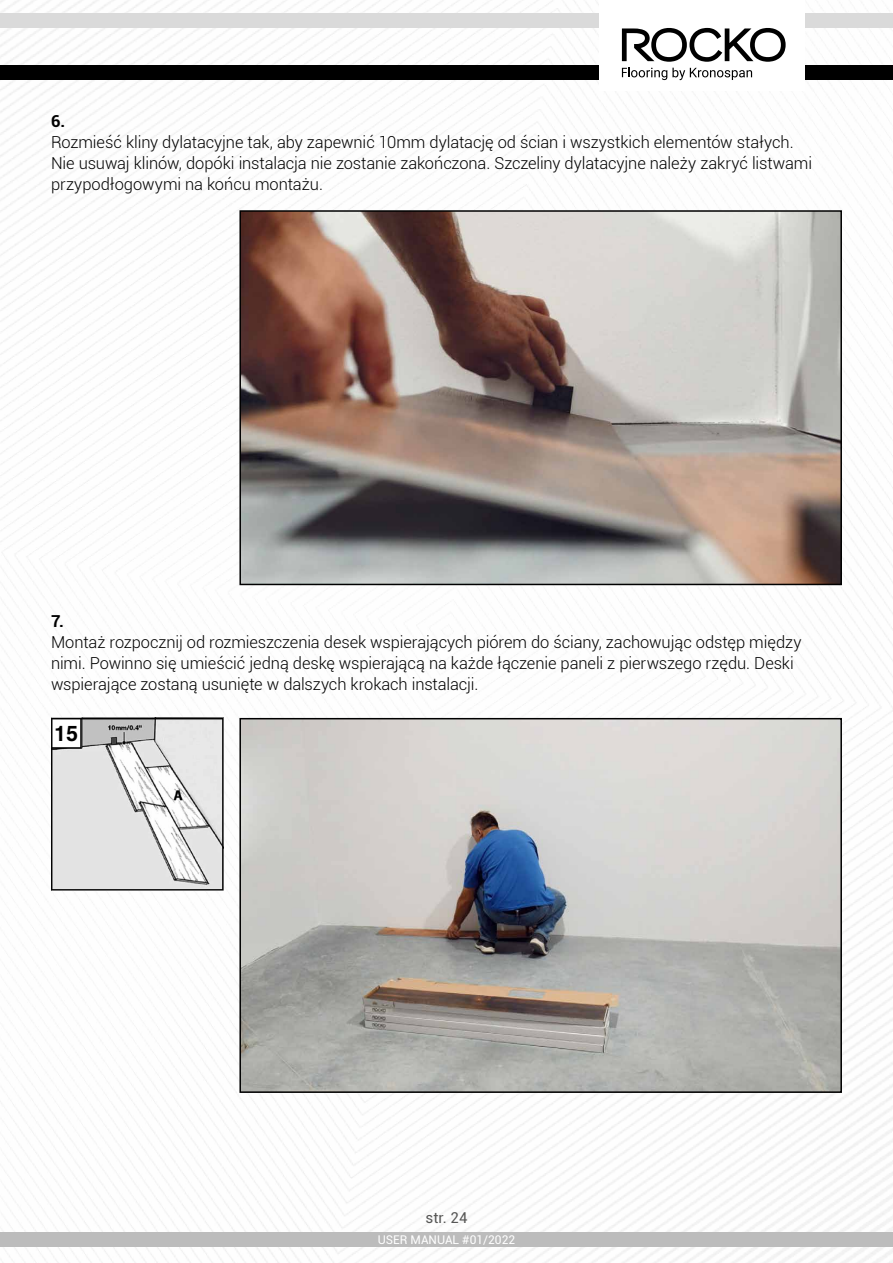
<style>
.page{position:relative;width:893px;height:1263px;background:#fff}
.page>*{position:absolute;margin:0;border:0;box-sizing:border-box;transform-origin:0 0}
.t1{font:700 24.15px "Helen Pro";color:#000}
.t2{font:300 16.5px/21px "Roboto";letter-spacing:-.005em;color:#000}
.t3{font:700 16.5px "Roboto";color:#000}
.t4{font:15px "Roboto";color:#575756}
.t5{font:12px "Roboto";color:#fff}
</style>
<div class="page">
<img style="left:0;top:0;width:893px;height:1263px">
<div style="left:0;top:13px;width:893px;height:15px;background:#dadada"></div>
<div style="left:0;top:65px;width:893px;height:15px;background:#000"></div>
<div style="left:600px;top:0;width:205px;height:90px;background:#fff"></div>
<div style="left:0;top:1232px;width:893px;height:15px;background:#bcbcbc"></div>
<svg style="left:622px;top:28px;width:164px;height:34px"></svg>
<svg style="left:622px;top:68px;width:130px;height:12px"></svg>
<img style="left:242px;top:721px;width:597px;height:369px">
<div style="left:239px;top:718px;width:603px;height:375px;border:2px solid #000"></div>
<svg style="left:51px;top:718px;width:173px;height:172px;background:#d5d5d5"></svg>
<img style="left:242px;top:213px;width:597px;height:369px">
<div style="left:239px;top:210px;width:603px;height:375px;border:2px solid #000"></div>
<p class="t3" style="left:51px;top:110px;width:16px">6.</p>
<p class="t2" style="left:51px;top:131px;width:763px">Rozmieść kliny dylatacyjne tak, aby zapewnić 10mm dylatację od ścian i wszystkich elementów stałych.<br>Nie usuwaj klinów, dopóki instalacja nie zostanie zakończona. Szczeliny dylatacyjne należy zakryć listwami przypodłogowymi na końcu montażu.</p>
<p class="t3" style="left:51px;top:609px;width:14px">7.</p>
<p class="t2" style="left:51px;top:631px;width:752px">Montaż rozpocznij od rozmieszczenia desek wspierających piórem do ściany, zachowując odstęp między nimi. Powinno się umieścić jedną deskę wspierającą na każde łączenie paneli z pierwszego rzędu. Deski wspierające zostaną usunięte w dalszych krokach instalacji.</p>
<h1 class="t1" style="left:54px;top:717px;width:25px">15</h1>
<p class="t4" style="left:426px;top:1207px;width:43px">str. 24</p>
<p class="t5" style="left:378px;top:1231px;width:139px">USER MANUAL #01/2022</p>
</div>
